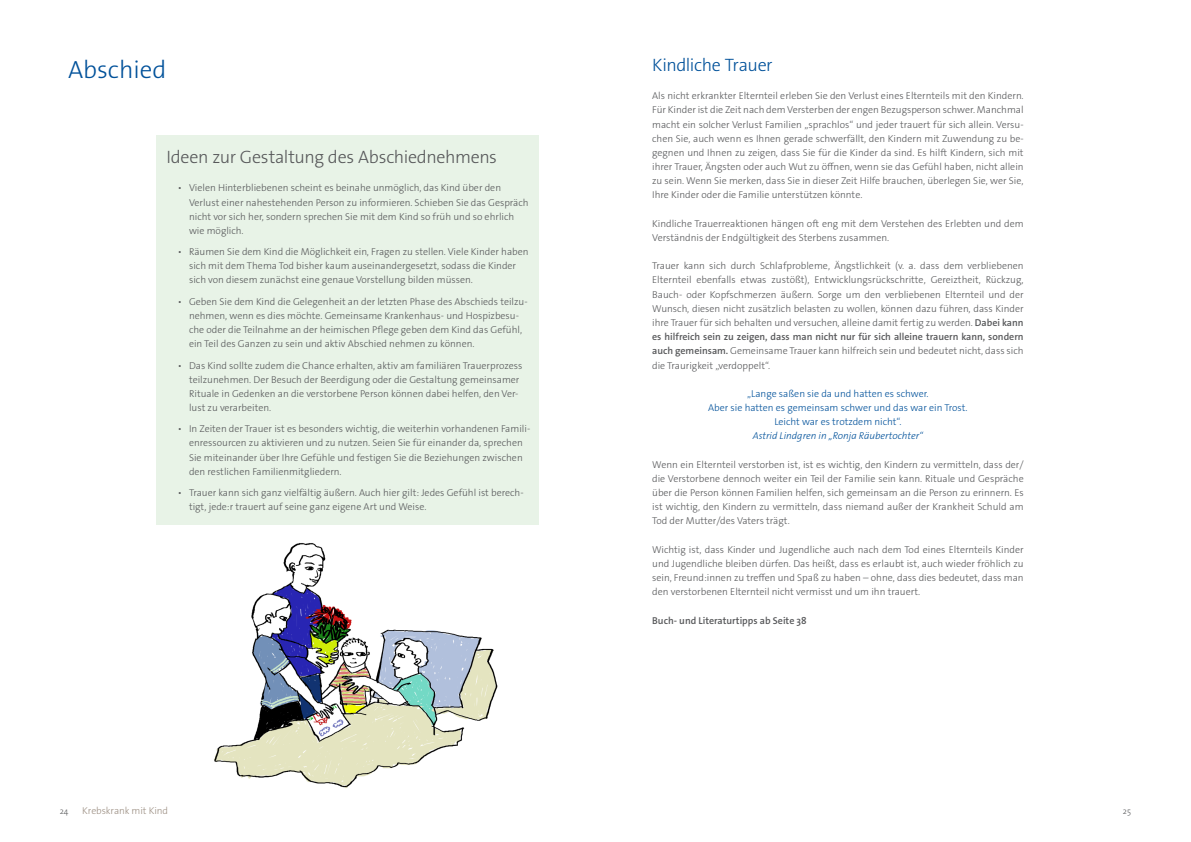
<style>
.page{position:relative;width:1191px;height:842px;background:#fff}
.page>*{position:absolute;margin:0;border:0;box-sizing:border-box;transform-origin:0 0}
.t1{font:300 25px "The Sans Os F";color:#01519a}
.t2{font:300 18px "The Sans Os F";letter-spacing:-.015em;color:#57585a}
.t3{font:300 18px "The Sans Os F";letter-spacing:-.02em;color:#01519a}
.t4{font:300 10px/14.2px "The Sans Os F";color:#57585a}
.t5{font:300 10px/14.2px "The Sans Os F";color:#01519a;text-align:center}
.t6{font:italic 300 10px "The Sans Os F";color:#01519a}
.t7{font:600 10px "The Sans Os F";color:#57585a}
.t8{font:300 10px "The Sans Os F";letter-spacing:-.01em;color:#9d9084}
.t9{font:300 8.5px "The Sans Os F";color:#57585a}
.s1{font-weight:600}
</style>
<div class="page">
<div style="left:156px;top:135px;width:383px;height:389px;background:#e8f3e7"></div>
<img style="left:214px;top:543px;width:284px;height:245px">
<h1 class="t1" style="left:68px;top:53px;width:100px">Abschied</h1>
<h2 class="t3" style="left:652px;top:53px;width:122px">Kindliche Trauer</h2>
<p class="t4" style="left:652px;top:89px;width:373px;text-align:justify">Als nicht erkrankter Elternteil erleben Sie den Verlust eines Elternteils mit den Kindern.<br>Für Kinder ist die Zeit nach dem Versterben der engen Bezugsperson schwer. Manchmal macht ein solcher Verlust Familien „sprachlos“ und jeder trauert für sich allein. Versu&shy;chen Sie, auch wenn es Ihnen gerade schwerfällt, den Kindern mit Zuwendung zu be&shy;gegnen und Ihnen zu zeigen, dass Sie für die Kinder da sind. Es hilft Kindern, sich mit ihrer Trauer, Ängsten oder auch Wut zu öffnen, wenn sie das Gefühl haben, nicht allein zu sein. Wenn Sie merken, dass Sie in dieser Zeit Hilfe brauchen, überlegen Sie, wer Sie, Ihre Kinder oder die Familie unterstützen könnte.</p>
<p class="t4" style="left:652px;top:216px;width:373px">Kindliche Trauerreaktionen hängen oft eng mit dem Verstehen des Erlebten und dem<br>Verständnis der Endgültigkeit des Sterbens zusammen.</p>
<p class="t4" style="left:652px;top:259px;width:373px;text-align:justify">Trauer kann sich durch Schlafprobleme, Ängstlichkeit (v. a. dass dem verbliebenen Elternteil ebenfalls etwas zustößt), Entwicklungsrückschritte, Gereiztheit, Rückzug, Bauch- oder Kopfschmerzen äußern. Sorge um den verbliebenen Elternteil und der Wunsch, diesen nicht zusätzlich belasten zu wollen, können dazu führen, dass Kinder ihre Trauer für sich behalten und versuchen, alleine damit fertig zu werden. <span class="s1">Dabei kann es hilfreich sein zu zeigen, dass man nicht nur für sich alleine trauern kann, sondern auch gemeinsam.</span> Gemeinsame Trauer kann hilfreich sein und bedeutet nicht, dass sich die Traurigkeit „verdoppelt“.</p>
<p class="t5" style="left:708px;top:386px;width:261px">„Lange saßen sie da und hatten es schwer.<br>Aber sie hatten es gemeinsam schwer und das war ein Trost.<br>Leicht war es trotzdem nicht“.</p>
<p class="t6" style="left:752px;top:430px;width:172px">Astrid Lindgren in „Ronja Räubertochter“</p>
<p class="t4" style="left:652px;top:457px;width:373px;text-align:justify">Wenn ein Elternteil verstorben ist, ist es wichtig, den Kindern zu vermitteln, dass der/ die Verstorbene dennoch weiter ein Teil der Familie sein kann. Rituale und Gespräche über die Person können Familien helfen, sich gemeinsam an die Person zu erinnern. Es ist wichtig, den Kindern zu vermitteln, dass niemand außer der Krankheit Schuld am Tod der Mutter/des Vaters trägt.</p>
<p class="t4" style="left:652px;top:542px;width:373px;text-align:justify">Wichtig ist, dass Kinder und Jugendliche auch nach dem Tod eines Elternteils Kinder und Jugendliche bleiben dürfen. Das heißt, dass es erlaubt ist, auch wieder fröhlich zu sein, Freund:innen zu treffen und Spaß zu haben – ohne, dass dies bedeutet, dass man den verstorbenen Elternteil nicht vermisst und um ihn trauert.</p>
<p class="t7" style="left:652px;top:614px;width:156px">Buch- und Literaturtipps ab Seite 38</p>
<h2 class="t2" style="left:166px;top:145px;width:332px">Ideen zur Gestaltung des Abschiednehmens</h2>
<p class="t4" style="left:189px;top:181px;width:341px;text-indent:-11px">• Vielen Hinterbliebenen scheint es beinahe unmöglich, das Kind über den Verlust einer nahestehenden Person zu informieren. Schieben Sie das Gespräch nicht vor sich her, sondern sprechen Sie mit dem Kind so früh und so ehrlich wie möglich.</p>
<p class="t4" style="left:189px;top:245px;width:341px;text-indent:-11px">• Räumen Sie dem Kind die Möglichkeit ein, Fragen zu stellen. Viele Kinder haben sich mit dem Thema Tod bisher kaum auseinandergesetzt, sodass die Kinder sich von diesem zunächst eine genaue Vorstellung bilden müssen.</p>
<p class="t4" style="left:189px;top:294px;width:340px;text-indent:-11px">• Geben Sie dem Kind die Gelegenheit an der letzten Phase des Abschieds teilzu&shy;nehmen, wenn es dies möchte. Gemeinsame Krankenhaus- und Hospizbesu&shy;che oder die Teilnahme an der heimischen Pflege geben dem Kind das Gefühl, ein Teil des Ganzen zu sein und aktiv Abschied nehmen zu können.</p>
<p class="t4" style="left:189px;top:358px;width:335px;text-indent:-11px">• Das Kind sollte zudem die Chance erhalten, aktiv am familiären Trauerprozess teilzunehmen. Der Besuch der Beerdigung oder die Gestaltung gemeinsamer Rituale in Gedenken an die verstorbene Person können dabei helfen, den Ver&shy;lust zu verarbeiten.</p>
<p class="t4" style="left:189px;top:422px;width:343px;text-indent:-11px">• In Zeiten der Trauer ist es besonders wichtig, die weiterhin vorhandenen Famili&shy;enressourcen zu aktivieren und zu nutzen. Seien Sie für einander da, sprechen Sie miteinander über Ihre Gefühle und festigen Sie die Beziehungen zwischen den restlichen Familienmitgliedern.</p>
<p class="t4" style="left:189px;top:486px;width:336px;text-indent:-11px">• Trauer kann sich ganz vielfältig äußern. Auch hier gilt: Jedes Gefühl ist berech&shy;tigt, jede:r trauert auf seine ganz eigene Art und Weise.</p>
<p class="t9" style="left:60px;top:805px;width:10px">24</p>
<p class="t8" style="left:82px;top:804px;width:87px">Krebskrank mit Kind</p>
<p class="t9" style="left:1123px;top:805px;width:10px">25</p>
</div>
